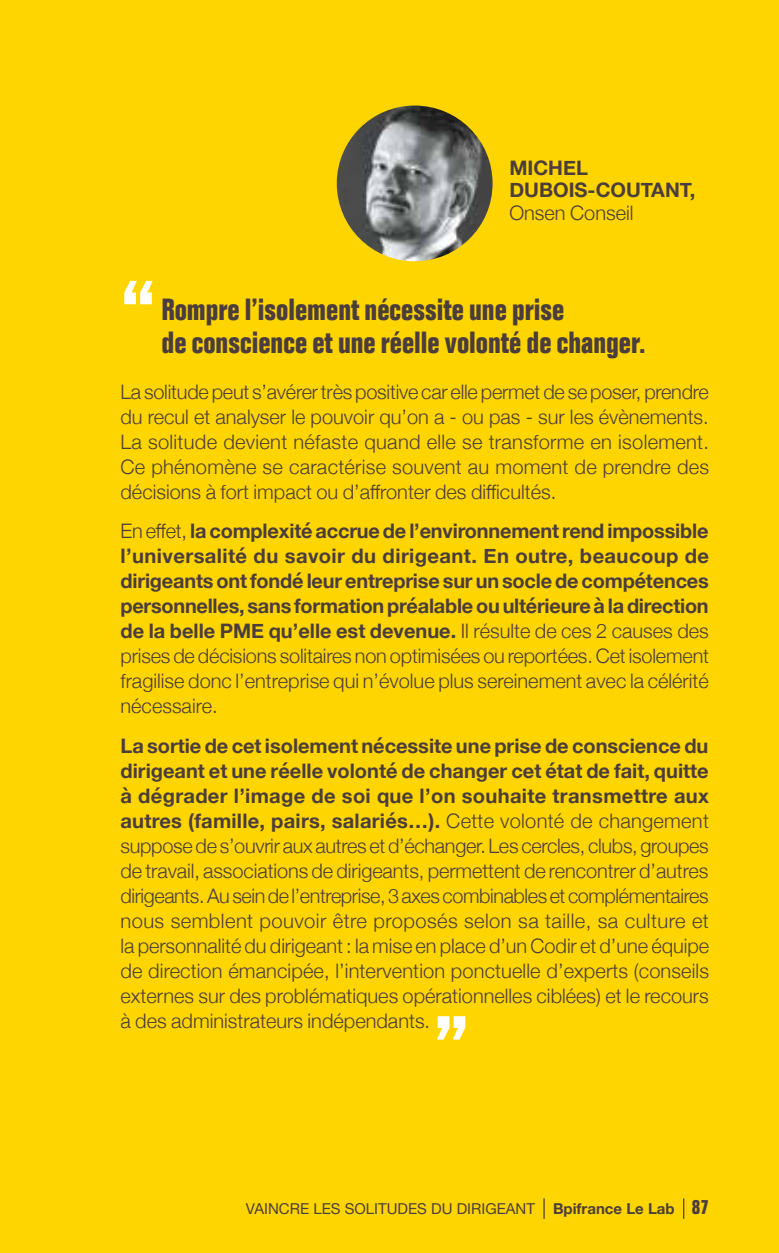
<style>
.page{position:relative;width:779px;height:1253px;background:#ffd500}
.page>*{position:absolute;margin:0;border:0;box-sizing:border-box;transform-origin:0 0}
.t1{font:700 condensed 90px "Folio";color:#fff}
.t2{font:700 condensed 30px/32.5px "Folio";color:#4b3d3c}
.t3{font:300 20px/25px "Helvetica Neue";color:#4b3d3c;text-align:justify}
.t4{font:700 20px/25px "Helvetica Neue";color:#4b3d3c}
.t5{font:15px "Helvetica Neue";color:#4b3d3c}
.s1{font-weight:300}
.s2{font-weight:700}
.s3{font-family:"Folio";font-weight:700;font-stretch:condensed;font-size:20px}
</style>
<div class="page">
<hr style="left:543px;top:1198px;width:2px;height:21px;background:#4b3d3c">
<svg style="left:683px;top:1198px;width:1px;height:21px"></svg>
<img style="left:337px;top:106px;width:155px;height:155px;border-radius:78px">
<svg style="left:437px;top:1016px;width:28px;height:24px"></svg>
<p class="t4" style="left:509px;top:157px;width:187px;line-height:22.5px">MICHEL<br>DUBOIS-COUTANT,</p>
<p class="t3" style="left:509px;top:199px;width:126px">Onsen Conseil</p>
<h1 class="t1" style="left:120px;top:264px;width:38px">“</h1>
<h2 class="t2" style="left:161px;top:294px;width:485px">Rompre l’isolement nécessite une prise<br>de conscience et une réelle volonté de changer.</h2>
<p class="t3" style="left:120px;top:378px;width:590px">La solitude peut s’avérer très positive car elle permet de se poser, prendre du recul et analyser le pouvoir qu’on a - ou pas - sur les évènements.<br>La solitude devient néfaste quand elle se transforme en isolement.<br>Ce phénomène se caractérise souvent au moment de prendre des décisions à fort impact ou d’affronter des difficultés.</p>
<p class="t4" style="left:120px;top:519px;width:590px;text-align:justify"><span class="s1">En effet,</span> la complexité accrue de l’environnement rend impossible l’universalité du savoir du dirigeant. En outre, beaucoup de dirigeants ont fondé leur entreprise sur un socle de compétences personnelles, sans formation préalable ou ultérieure à la direction de la belle PME qu’elle est devenue. <span class="s1">Il résulte de ces 2 causes des prises de décisions solitaires non optimisées ou reportées. Cet isolement fragilise donc l’entreprise qui n’évolue plus sereinement avec la célérité nécessaire.</span></p>
<p class="t3" style="left:120px;top:731px;width:590px"><span class="s2">La sortie de cet isolement nécessite une prise de conscience du dirigeant et une réelle volonté de changer cet état de fait, quitte à dégrader l’image de soi que l’on souhaite transmettre aux autres (famille, pairs, salariés…).</span> Cette volonté de changement suppose de s’ouvrir aux autres et d’échanger. Les cercles, clubs, groupes de travail, associations de dirigeants, permettent de rencontrer d’autres dirigeants. Au sein de l’entreprise, 3 axes combinables et complémentaires nous semblent pouvoir être proposés selon sa taille, sa culture et la personnalité du dirigeant : la mise en place d’un Codir et d’une équipe de direction émancipée, l’intervention ponctuelle d’experts (conseils externes sur des problématiques opérationnelles ciblées) et le recours à des administrateurs indépendants.</p>
<p class="t5" style="left:246px;top:1198px;width:464px">VAINCRE LES SOLITUDES DU DIRIGEANT <span class="s2">Bpifrance Le Lab</span> <span class="s3">87</span></p>
</div>
